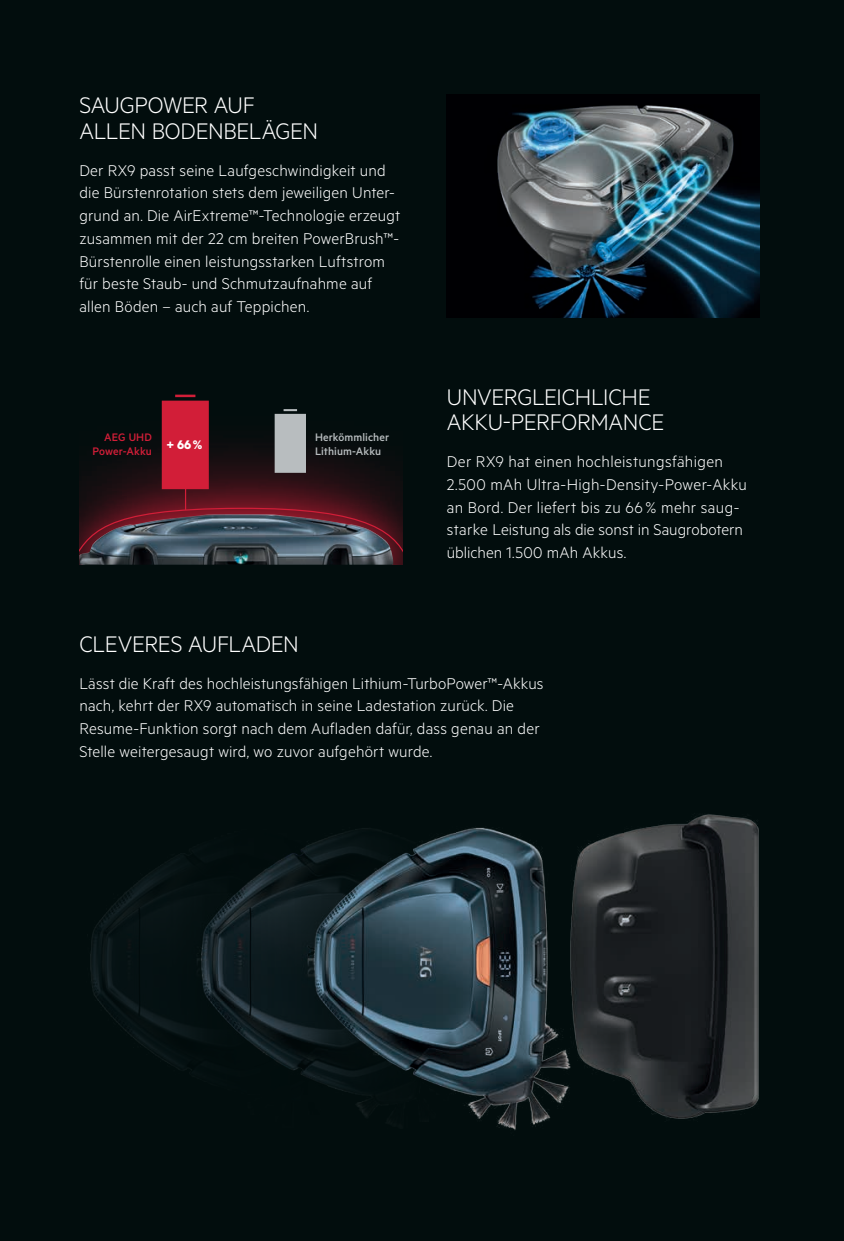
<style>
.page{position:relative;width:844px;height:1241px;background:#fff}
.page>*{position:absolute;margin:0;border:0;box-sizing:border-box;transform-origin:0 0}
.t1{font:300 25.38px/25.4px "Metric";letter-spacing:-.015em;color:#fff}
.t2{font:300 17.5px/22.8px "Metric";letter-spacing:.01em;color:#fff}
.t3{font:700 14px "Metric";color:#fff}
.t4{font:500 12.25px/14px "Metric";letter-spacing:.005em;color:#b8bdbf}
.t5{font:500 12.25px/14px "Metric";letter-spacing:.005em;color:#d21e38;text-align:right}
</style>
<div class="page">
<div style="left:0;top:0;width:843px;height:1240px;background:#020d0d"></div>
<img style="left:446px;top:94px;width:313px;height:223px">
<img style="left:90px;top:814px;width:669px;height:316px">
<svg style="left:79px;top:415px;width:323px;height:73px"></svg>
<svg style="left:79px;top:488px;width:323px;height:76px;background:#4a121b"></svg>
<img style="left:79px;top:514px;width:314px;height:50px">
<div style="left:162px;top:400px;width:47px;height:89px;background:#d21e38;border:3px solid #d21e38"></div>
<hr style="left:175px;top:394px;width:20px;height:3px;background:#d21e38">
<div style="left:274px;top:414px;width:32px;height:59px;background:#b8bdbf;border:2px solid #b8bdbf"></div>
<svg style="left:283px;top:409px;width:14px;height:2px"></svg>
<h1 class="t1" style="left:79px;top:92px;width:240px">SAUGPOWER AUF<br>ALLEN BODENBELÄGEN</h1>
<p class="t2" style="left:79px;top:158px;width:322px">Der RX9 passt seine Laufgeschwindigkeit und die Bürstenrotation stets dem jeweiligen Unter&shy;grund an. Die AirExtreme™-Technologie erzeugt zusammen mit der 22 cm breiten PowerBrush™- Bürstenrolle einen leistungsstarken Luftstrom für beste Staub- und Schmutzaufnahme auf allen Böden – auch auf Teppichen.</p>
<p class="t5" style="left:93px;top:429px;width:61px">AEG UHD<br>Power-Akku</p>
<p class="t4" style="left:315px;top:429px;width:76px">Herkömmlicher<br>Lithium-Akku</p>
<p class="t3" style="left:166px;top:435px;width:37px">+ 66%</p>
<h1 class="t1" style="left:446px;top:383px;width:219px">UNVERGLEICHLICHE<br>AKKU-PERFORMANCE</h1>
<p class="t2" style="left:446px;top:449px;width:301px">Der RX9 hat einen hochleistungsfähigen 2.500 mAh Ultra-High-Density-Power-Akku an Bord. Der liefert bis zu 66 % mehr saug&shy;starke Leistung als die sonst in Saugrobotern üblichen 1.500 mAh Akkus.</p>
<h1 class="t1" style="left:79px;top:630px;width:221px">CLEVERES AUFLADEN</h1>
<p class="t2" style="left:79px;top:671px;width:465px">Lässt die Kraft des hochleistungsfähigen Lithium-TurboPower™-Akkus nach, kehrt der RX9 automatisch in seine Ladestation zurück. Die Resume-Funktion sorgt nach dem Aufladen dafür, dass genau an der Stelle weitergesaugt wird, wo zuvor aufgehört wurde.</p>
</div>
